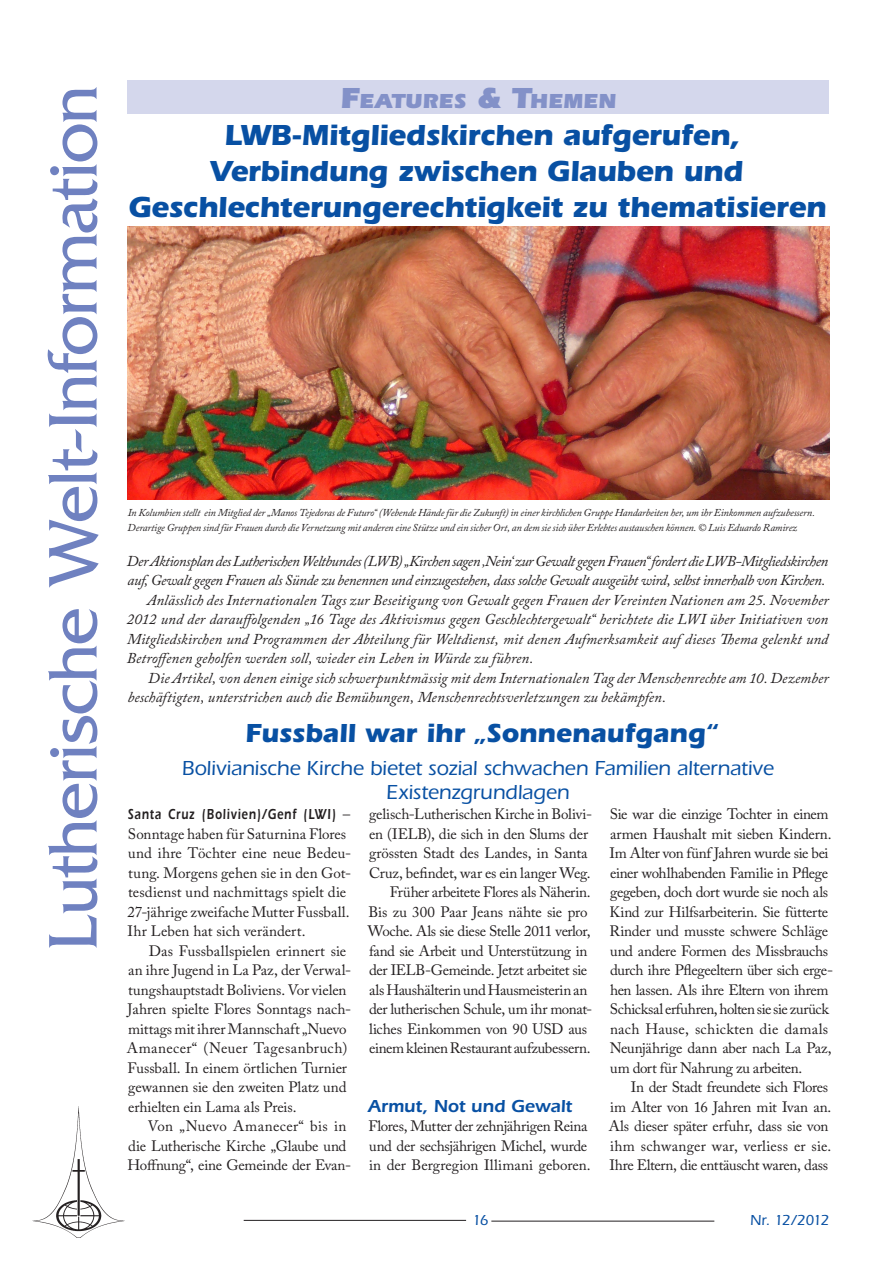
<style>
.page{position:relative;width:893px;height:1263px;background:#fff}
.page>*{position:absolute;margin:0;border:0;box-sizing:border-box;transform-origin:0 0}
.t1{font:72px "Friz Quadrata";letter-spacing:-.02em;color:#6f81c0}
.Heading_1{font:700 30px/36px "Itc Eras";letter-spacing:-.015em;color:#0850a3;text-align:center}
.Heading_1_alt{font:700 27px "Itc Eras";letter-spacing:-.005em;color:#0850a3}
.Heading_2_alt{font:500 21px/24px "Itc Eras";letter-spacing:-.005em;color:#0850a3;text-align:center}
.Section_Head_1{font:900 21px "Itc Eras";color:#8391c8}
.Heading_3{font:600 18px "Itc Eras";letter-spacing:-.005em;color:#0850a3}
.Normal_first{font:15px/19.5px "Adobe Caslon Pro";letter-spacing:-.015em;color:#231f20}
.Normal_first-2{font:italic 15px/19.5px "Adobe Caslon Pro";letter-spacing:-.015em;color:#231f20}
.Normal_first_byline{font:15px/19.5px "Adobe Caslon Pro";letter-spacing:.005em;color:#231f20}
.Normal_first-3{font:italic 15px/19.5px "Adobe Caslon Pro";letter-spacing:.005em;color:#231f20}
.t2{font:500 15px "Itc Eras";letter-spacing:-.08em;color:#0850a3}
.Captions{font:italic 10.5px/15px "Adobe Caslon Pro";letter-spacing:-.015em;color:#231f20}
.s1{font-size:30px}
.s2{font-family:"Itc Eras";font-weight:600}
</style>
<div class="page">
<hr style="left:491px;top:1221px;width:223px;height:1px;background:#231f20">
<hr style="left:244px;top:1220px;width:222px;height:1px;background:#231f20">
<img style="left:32px;top:1106px;width:93px;height:132px">
<img style="left:128px;top:226px;width:701px;height:274px">
<div style="left:128px;top:81px;width:701px;height:33px;background:#d4d7ec"></div>
<h1 class="t1" style="left:33px;top:951px;width:867px;rotate:-90deg">Lutherische Welt-Information</h1>
<p class="Section_Head_1" style="left:340px;top:89px;width:276px"><span class="s1">F</span>EATURES <span class="s1">&amp; T</span>HEMEN</p>
<p class="Heading_1" style="left:128px;top:117px;width:700px">LWB-Mitgliedskirchen aufgerufen,<br>Verbindung zwischen Glauben und<br>Geschlechterungerechtigkeit zu thematisieren</p>
<p class="Captions" style="left:128px;top:505px;width:689px">In Kolumbien stellt ein Mitglied der „Manos Tejedoras de Futuro“ (Webende Hände für die Zukunft) in einer kirchlichen Gruppe Handarbeiten her, um ihr Einkommen aufzubessern.<br>Derartige Gruppen sind für Frauen durch die Vernetzung mit anderen eine Stütze und ein sicher Ort, an dem sie sich über Erlebtes austauschen können. © Luis Eduardo Ramirez</p>
<p class="Normal_first-2" style="left:127px;top:551px;width:703px">Der Aktionsplan des Lutherischen Weltbundes (LWB) „Kirchen sagen ‚Nein‘ zur Gewalt gegen Frauen“ fordert die LWB-Mitgliedskirchen auf, Gewalt gegen Frauen als Sünde zu benennen und einzugestehen, dass solche Gewalt ausgeübt wird, selbst innerhalb von Kirchen.</p>
<p class="Normal_first-2" style="left:127px;top:590px;width:704px;text-align:justify;text-indent:20px">Anlässlich des Internationalen Tags zur Beseitigung von Gewalt gegen Frauen der Vereinten Nationen am 25. November 2012 und der darauffolgenden „16 Tage des Aktivismus gegen Geschlechtergewalt“ berichtete die LWI über Initiativen von Mitgliedskirchen und Programmen der Abteilung für Weltdienst, mit denen Aufmerksamkeit auf dieses Thema gelenkt und Betroffenen geholfen werden soll, wieder ein Leben in Würde zu führen.</p>
<p class="Normal_first-3" style="left:128px;top:668px;width:703px;text-indent:20px">Die Artikel, von denen einige sich schwerpunktmässig mit dem Internationalen Tag der Menschenrechte am 10. Dezember beschäftigten, unterstrichen auch die Bemühungen, Menschenrechtsverletzungen zu bekämpfen.</p>
<p class="Heading_1_alt" style="left:245px;top:717px;width:474px">Fussball war ihr „Sonnenaufgang“</p>
<p class="Heading_2_alt" style="left:182px;top:756px;width:593px">Bolivianische Kirche bietet sozial schwachen Familien alternative<br>Existenzgrundlagen</p>
<p class="Normal_first_byline" style="left:128px;top:804px;width:225px"><span class="s2">Santa Cruz (Bolivien)/Genf (LWI)</span> – Sonntage haben für Saturnina Flores und ihre Töchter eine neue Bedeu&shy;tung. Morgens gehen sie in den Got&shy;tesdienst und nachmittags spielt die 27-jährige zweifache Mutter Fussball.<br>Ihr Leben hat sich verändert.</p>
<p class="Normal_first" style="left:127px;top:941px;width:226px;text-indent:22px">Das Fussballspielen erinnert sie an ihre Jugend in La Paz, der Verwal&shy;tungshauptstadt Boliviens. Vor vielen Jahren spielte Flores Sonntags nach&shy;mittags mit ihrer Mannschaft „Nuevo Amanecer“ (Neuer Tagesanbruch)<br>Fussball. In einem örtlichen Turnier gewannen sie den zweiten Platz und erhielten ein Lama als Preis.</p>
<p class="Normal_first" style="left:128px;top:1116px;width:225px;text-indent:20px">Von „Nuevo Amanecer“ bis in die Lutherische Kirche „Glaube und<br>Hoffnung“, eine Gemeinde der Evan-</p>
<p class="Normal_first" style="left:609px;top:804px;width:225px">Sie war die einzige Tochter in einem armen Haushalt mit sieben Kindern.<br>Im Alter von fünf Jahren wurde sie bei einer wohlhabenden Familie in Pflege gegeben, doch dort wurde sie noch als Kind zur Hilfsarbeiterin. Sie fütterte Rinder und musste schwere Schläge und andere Formen des Missbrauchs durch ihre Pflegeeltern über sich erge&shy;hen lassen. Als ihre Eltern von ihrem Schicksal erfuhren, holten sie sie zurück nach Hause, schickten die damals Neunjährige dann aber nach La Paz, um dort für Nahrung zu arbeiten.</p>
<p class="Normal_first" style="left:609px;top:1077px;width:224px;text-indent:22px">In der Stadt freundete sich Flores im Alter von 16 Jahren mit Ivan an.<br>Als dieser später erfuhr, dass sie von ihm schwanger war, verliess er sie.<br>Ihre Eltern, die enttäuscht waren, dass</p>
<p class="Normal_first" style="left:369px;top:804px;width:225px">gelisch-Lutherischen Kirche in Bolivi&shy;en (IELB), die sich in den Slums der grössten Stadt des Landes, in Santa Cruz, befindet, war es ein langer Weg.</p>
<p class="Normal_first" style="left:368px;top:882px;width:226px;text-indent:22px">Früher arbeitete Flores als Näherin.<br>Bis zu 300 Paar Jeans nähte sie pro Woche. Als sie diese Stelle 2011 verlor, fand sie Arbeit und Unterstützung in der IELB-Gemeinde. Jetzt arbeitet sie als Haushälterin und Hausmeisterin an der lutherischen Schule, um ihr monat&shy;liches Einkommen von 90 USD aus einem kleinen Restaurant aufzubessern.</p>
<p class="Heading_3" style="left:368px;top:1095px;width:205px">Armut, Not und Gewalt</p>
<p class="Normal_first" style="left:369px;top:1116px;width:223px">Flores, Mutter der zehnjährigen Reina und der sechsjährigen Michel, wurde in der Bergregion Illimani geboren.</p>
<p class="t2" style="left:472px;top:1212px;width:18px">16</p>
<p class="t2" style="left:750px;top:1212px;width:80px">Nr. 12/2012</p>
</div>
